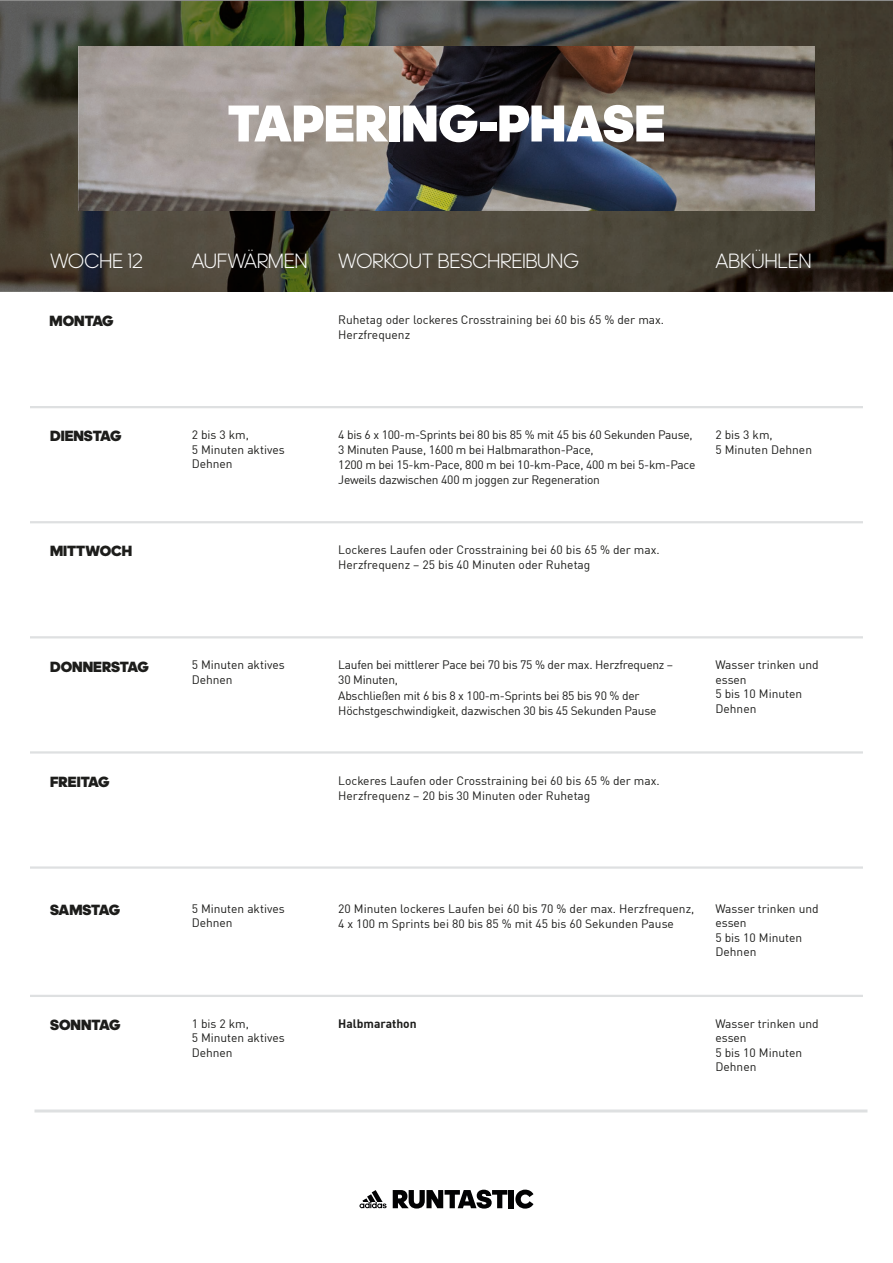
<style>
.page{position:relative;width:893px;height:1263px;background:#fff}
.page>*{position:absolute;margin:0;border:0;box-sizing:border-box;transform-origin:0 0}
.t1{font:900 52.5px "adineue PRO";color:#fff}
.t2{font:300 21px "adineue PRO";letter-spacing:.01em;color:#fff}
.t3{font:900 15px "adineue PRO";color:#1d1d1b}
.t4{font:900 15px "adineue PRO";letter-spacing:-.025em;color:#1d1d1b}
.t5{font:12px/14.4px "Adihaus DIN";color:#1d1d1b}
.t6{font:12px/15px "Adihaus DIN";letter-spacing:-.02em;color:#1d1d1b}
.t7{font:700 12px "Adihaus DIN";color:#1d1d1b}
</style>
<div class="page">
<img style="left:0;top:1px;width:93px;height:291px">
<img style="left:93px;top:1px;width:800px;height:48px">
<img style="left:800px;top:49px;width:93px;height:243px">
<img style="left:93px;top:210px;width:707px;height:82px">
<svg style="left:359px;top:1190px;width:28px;height:18px"></svg>
<svg style="left:393px;top:1190px;width:114px;height:18px"></svg>
<div style="left:509px;top:1190px;width:5px;height:18px;background:#020203"></div>
<svg style="left:515px;top:1189px;width:18px;height:19px"></svg>
<img style="left:79px;top:47px;width:735px;height:163px">
<hr style="left:30px;top:406px;width:833px;height:2px;background:#dee0e1">
<hr style="left:30px;top:521px;width:833px;height:2px;background:#dee0e1">
<hr style="left:30px;top:636px;width:833px;height:2px;background:#dee0e1">
<hr style="left:30px;top:751px;width:833px;height:2px;background:#dee0e1">
<hr style="left:30px;top:866px;width:833px;height:3px;background:#dee0e1">
<hr style="left:30px;top:995px;width:833px;height:2px;background:#dee0e1">
<hr style="left:34px;top:1109px;width:833px;height:3px;background:#dee0e1">
<h1 class="t1" style="left:228px;top:92px;width:439px">TAPERING-PHASE</h1>
<h2 class="t2" style="left:50px;top:249px;width:94px">WOCHE 12</h2>
<h2 class="t2" style="left:192px;top:249px;width:117px">AUFWÄRMEN</h2>
<h2 class="t2" style="left:338px;top:249px;width:242px">WORKOUT BESCHREIBUNG</h2>
<h2 class="t2" style="left:715px;top:249px;width:97px">ABKÜHLEN</h2>
<p class="t3" style="left:50px;top:312px;width:66px">MONTAG</p>
<p class="t5" style="left:338px;top:311px;width:327px;line-height:15px">Ruhetag oder lockeres Crosstraining bei 60 bis 65 % der max.<br>Herzfrequenz</p>
<p class="t3" style="left:50px;top:427px;width:73px">DIENSTAG</p>
<p class="t5" style="left:192px;top:426px;width:94px">2 bis 3 km,<br>5 Minuten aktives<br>Dehnen</p>
<p class="t6" style="left:338px;top:426px;width:359px">4 bis 6 x 100-m-Sprints bei 80 bis 85 % mit 45 bis 60 Sekunden Pause, 3 Minuten Pause, 1600 m bei Halbmarathon-Pace,<br>1200 m bei 15-km-Pace, 800 m bei 10-km-Pace, 400 m bei 5-km-Pace Jeweils dazwischen 400 m joggen zur Regeneration</p>
<p class="t5" style="left:715px;top:426px;width:98px">2 bis 3 km,<br>5 Minuten Dehnen</p>
<p class="t3" style="left:50px;top:542px;width:84px">MITTWOCH</p>
<p class="t5" style="left:338px;top:541px;width:323px;line-height:15px">Lockeres Laufen oder Crosstraining bei 60 bis 65 % der max.<br>Herzfrequenz – 25 bis 40 Minuten oder Ruhetag</p>
<p class="t3" style="left:50px;top:657px;width:100px">DONNERSTAG</p>
<p class="t5" style="left:192px;top:657px;width:94px">5 Minuten aktives<br>Dehnen</p>
<p class="t6" style="left:338px;top:656px;width:336px">Laufen bei mittlerer Pace bei 70 bis 75 % der max. Herzfrequenz – 30 Minuten,<br>Abschließen mit 6 bis 8 x 100-m-Sprints bei 85 bis 90 % der Höchstgeschwindigkeit, dazwischen 30 bis 45 Sekunden Pause</p>
<p class="t5" style="left:715px;top:657px;width:105px">Wasser trinken und essen<br>5 bis 10 Minuten<br>Dehnen</p>
<p class="t3" style="left:50px;top:772px;width:61px">FREITAG</p>
<p class="t5" style="left:338px;top:771px;width:323px;line-height:15px">Lockeres Laufen oder Crosstraining bei 60 bis 65 % der max.<br>Herzfrequenz – 20 bis 30 Minuten oder Ruhetag</p>
<p class="t4" style="left:50px;top:901px;width:72px">SAMSTAG</p>
<p class="t5" style="left:192px;top:900px;width:94px">5 Minuten aktives<br>Dehnen</p>
<p class="t5" style="left:338px;top:900px;width:358px;line-height:15px">20 Minuten lockeres Laufen bei 60 bis 70 % der max. Herzfrequenz,<br>4 x 100 m Sprints bei 80 bis 85 % mit 45 bis 60 Sekunden Pause</p>
<p class="t5" style="left:715px;top:900px;width:105px">Wasser trinken und essen<br>5 bis 10 Minuten<br>Dehnen</p>
<p class="t3" style="left:50px;top:1016px;width:72px">SONNTAG</p>
<p class="t5" style="left:192px;top:1015px;width:94px">1 bis 2 km,<br>5 Minuten aktives<br>Dehnen</p>
<p class="t7" style="left:338px;top:1014px;width:80px">Halbmarathon</p>
<p class="t5" style="left:715px;top:1015px;width:105px">Wasser trinken und essen<br>5 bis 10 Minuten<br>Dehnen</p>
</div>
